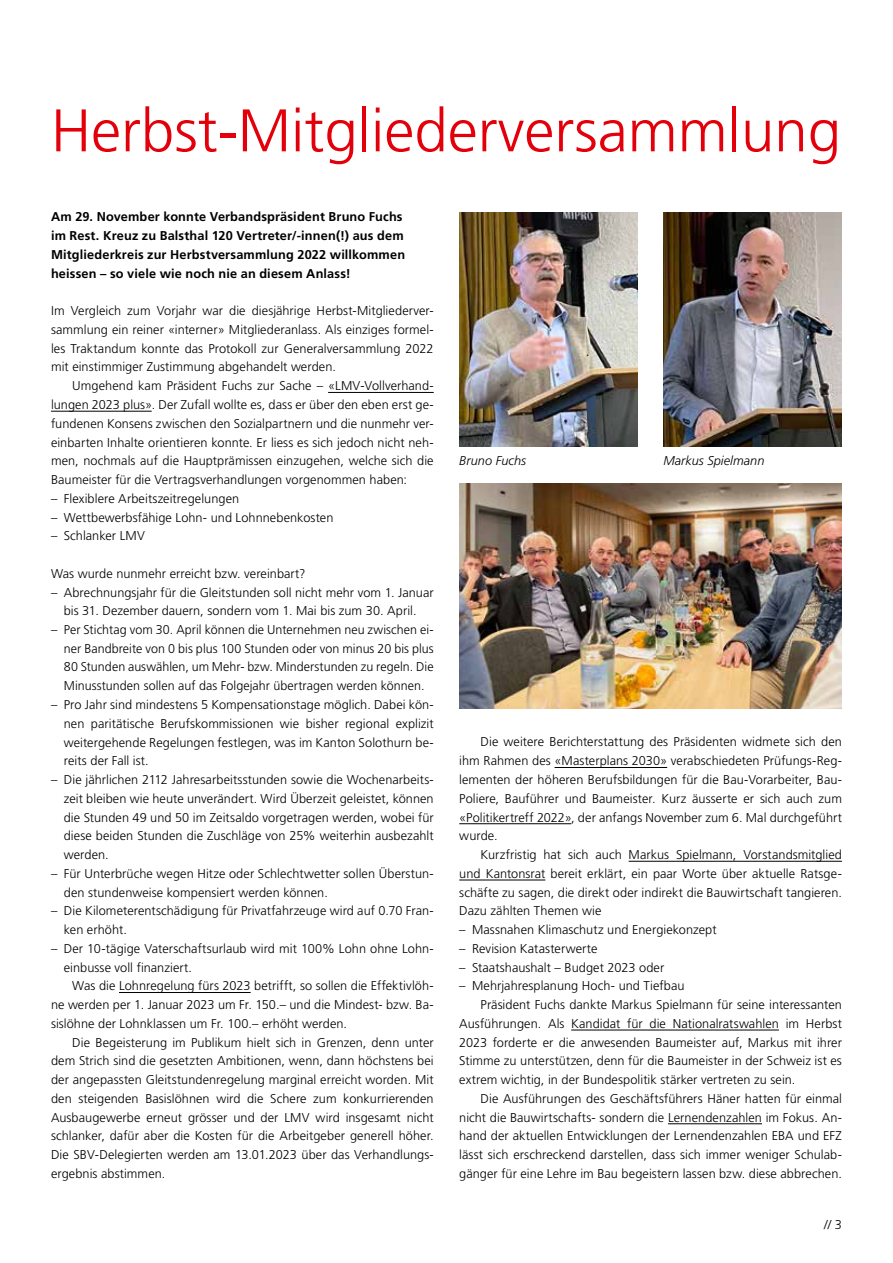
<style>
.page{position:relative;width:893px;height:1263px;background:#fff}
.page>*{position:absolute;margin:0;border:0;box-sizing:border-box;transform-origin:0 0}
.t1{font:300 60px "Frutiger";color:#e3000b}
.t2{font:300 12.75px/18.8px "Frutiger";letter-spacing:.005em;color:#000;text-align:justify}
.t3{font:700 12.75px/18.8px "Frutiger";letter-spacing:.01em;color:#000}
.t4{font:italic 300 12.75px "Frutiger";letter-spacing:.005em;color:#000}
</style>
<div class="page">
<hr style="left:328px;top:392px;width:106px;height:1px;background:#000">
<hr style="left:51px;top:411px;width:101px;height:1px;background:#000">
<hr style="left:119px;top:992px;width:132px;height:1px;background:#000">
<hr style="left:555px;top:767px;width:112px;height:1px;background:#000">
<hr style="left:459px;top:823px;width:112px;height:1px;background:#000">
<hr style="left:629px;top:861px;width:213px;height:1px;background:#000">
<hr style="left:459px;top:880px;width:86px;height:1px;background:#000">
<hr style="left:571px;top:1030px;width:208px;height:1px;background:#000">
<hr style="left:668px;top:1123px;width:94px;height:1px;background:#000">
<img style="left:459px;top:212px;width:179px;height:234px">
<img style="left:459px;top:484px;width:383px;height:225px">
<img style="left:663px;top:212px;width:179px;height:234px">
<h1 class="t1" style="left:51px;top:97px;width:791px">Herbst-Mitgliederversammlung</h1>
<p class="t3" style="left:51px;top:208px;width:356px">Am 29. November konnte Verbandspräsident Bruno Fuchs im Rest. Kreuz zu Balsthal 120 Vertreter/-innen(!) aus dem Mitgliederkreis zur Herbstversammlung 2022 willkommen heissen – so viele wie noch nie an diesem Anlass!</p>
<p class="t2" style="left:51px;top:302px;width:384px">Im Vergleich zum Vorjahr war die diesjährige Herbst-Mitgliederver&shy;sammlung ein reiner «interner» Mitgliederanlass. Als einziges formel&shy;les Traktandum konnte das Protokoll zur Generalversammlung 2022 mit einstimmiger Zustimmung abgehandelt werden.</p>
<p class="t2" style="left:51px;top:377px;width:384px;text-indent:21px">Umgehend kam Präsident Fuchs zur Sache – «LMV-Vollverhand&shy;lungen 2023 plus». Der Zufall wollte es, dass er über den eben erst ge&shy;fundenen Konsens zwischen den Sozialpartnern und die nunmehr ver&shy;einbarten Inhalte orientieren konnte. Er liess es sich jedoch nicht neh&shy;men, nochmals auf die Hauptprämissen einzugehen, welche sich die Baumeister für die Vertragsverhandlungen vorgenommen haben:</p>
<p class="t2" style="left:51px;top:489px;width:190px">– Flexiblere Arbeitszeitregelungen</p>
<p class="t2" style="left:51px;top:508px;width:284px">– Wettbewerbsfähige Lohn- und Lohnnebenkosten</p>
<p class="t2" style="left:51px;top:527px;width:96px">– Schlanker LMV</p>
<p class="t2" style="left:51px;top:564px;width:256px">Was wurde nunmehr erreicht bzw. vereinbart?</p>
<p class="t2" style="left:51px;top:583px;width:384px;text-align:center">– Abrechnungsjahr für die Gleitstunden soll nicht mehr vom 1. Januar bis 31. Dezember dauern, sondern vom 1. Mai bis zum 30. April.</p>
<p class="t2" style="left:64px;top:620px;width:371px;text-indent:-13px">– Per Stichtag vom 30. April können die Unternehmen neu zwischen ei&shy;ner Bandbreite von 0 bis plus 100 Stunden oder von minus 20 bis plus 80 Stunden auswählen, um Mehr- bzw. Minderstunden zu regeln. Die Minusstunden sollen auf das Folgejahr übertragen werden können.</p>
<p class="t2" style="left:64px;top:695px;width:371px;text-indent:-13px">– Pro Jahr sind mindestens 5 Kompensationstage möglich. Dabei kön&shy;nen paritätische Berufskommissionen wie bisher regional explizit weitergehende Regelungen festlegen, was im Kanton Solothurn be&shy;reits der Fall ist.</p>
<p class="t2" style="left:64px;top:770px;width:371px;text-indent:-13px">– Die jährlichen 2112 Jahresarbeitsstunden sowie die Wochenarbeits&shy;zeit bleiben wie heute unverändert. Wird Überzeit geleistet, können die Stunden 49 und 50 im Zeitsaldo vorgetragen werden, wobei für diese beiden Stunden die Zuschläge von 25% weiterhin ausbezahlt werden.</p>
<p class="t2" style="left:64px;top:864px;width:371px;text-indent:-13px">– Für Unterbrüche wegen Hitze oder Schlechtwetter sollen Überstun&shy;den stundenweise kompensiert werden können.</p>
<p class="t2" style="left:64px;top:902px;width:371px;text-indent:-13px">– Die Kilometerentschädigung für Privatfahrzeuge wird auf 0.70 Fran&shy;ken erhöht.</p>
<p class="t2" style="left:64px;top:939px;width:371px;text-indent:-13px">– Der 10-tägige Vaterschaftsurlaub wird mit 100% Lohn ohne Lohn&shy;einbusse voll finanziert.</p>
<p class="t2" style="left:51px;top:977px;width:384px;text-indent:21px">Was die Lohnregelung fürs 2023 betrifft, so sollen die Effektivlöh&shy;ne werden per 1. Januar 2023 um Fr. 150.– und die Mindest- bzw. Ba&shy;sislöhne der Lohnklassen um Fr. 100.– erhöht werden.</p>
<p class="t2" style="left:51px;top:1033px;width:384px;text-indent:21px">Die Begeisterung im Publikum hielt sich in Grenzen, denn unter dem Strich sind die gesetzten Ambitionen, wenn, dann höchstens bei der angepassten Gleitstundenregelung marginal erreicht worden. Mit den steigenden Basislöhnen wird die Schere zum konkurrierenden Ausbaugewerbe erneut grösser und der LMV wird insgesamt nicht schlanker, dafür aber die Kosten für die Arbeitgeber generell höher.<br>Die SBV-Delegierten werden am 13.01.2023 über das Verhandlungs&shy;ergebnis abstimmen.</p>
<p class="t4" style="left:459px;top:453px;width:68px">Bruno Fuchs</p>
<p class="t4" style="left:663px;top:453px;width:103px">Markus Spielmann</p>
<p class="t2" style="left:459px;top:733px;width:384px;text-indent:21px">Die weitere Berichterstattung des Präsidenten widmete sich den ihm Rahmen des «Masterplans 2030» verabschiedeten Prüfungs-Reg&shy;lementen der höheren Berufsbildungen für die Bau-Vorarbeiter, Bau-Poliere, Bauführer und Baumeister. Kurz äusserte er sich auch zum «Politikertreff 2022», der anfangs November zum 6. Mal durchgeführt wurde.</p>
<p class="t2" style="left:459px;top:845px;width:384px;text-indent:21px">Kurzfristig hat sich auch Markus Spielmann, Vorstandsmitglied und Kantonsrat bereit erklärt, ein paar Worte über aktuelle Ratsge&shy;schäfte zu sagen, die direkt oder indirekt die Bauwirtschaft tangieren.<br>Dazu zählten Themen wie</p>
<p class="t2" style="left:459px;top:920px;width:259px">– Massnahen Klimaschutz und Energiekonzept</p>
<p class="t2" style="left:459px;top:939px;width:140px">– Revision Katasterwerte</p>
<p class="t2" style="left:459px;top:958px;width:207px">– Staatshaushalt – Budget 2023 oder</p>
<p class="t2" style="left:459px;top:977px;width:227px">– Mehrjahresplanung Hoch- und Tiefbau</p>
<p class="t2" style="left:480px;top:995px;width:363px">Präsident Fuchs dankte Markus Spielmann für seine interessanten</p>
<p class="t2" style="left:459px;top:1014px;width:384px">Ausführungen. Als Kandidat für die Nationalratswahlen im Herbst</p>
<p class="t2" style="left:459px;top:1033px;width:384px">2023 forderte er die anwesenden Baumeister auf, Markus mit ihrer</p>
<p class="t2" style="left:459px;top:1052px;width:384px">Stimme zu unterstützen, denn für die Baumeister in der Schweiz ist es</p>
<p class="t2" style="left:459px;top:1070px;width:338px">extrem wichtig, in der Bundespolitik stärker vertreten zu sein.</p>
<p class="t2" style="left:480px;top:1089px;width:363px">Die Ausführungen des Geschäftsführers Häner hatten für einmal</p>
<p class="t2" style="left:459px;top:1108px;width:384px">nicht die Bauwirtschafts- sondern die Lernendenzahlen im Fokus. An-</p>
<p class="t2" style="left:459px;top:1127px;width:384px">hand der aktuellen Entwicklungen der Lernendenzahlen EBA und EFZ</p>
<p class="t2" style="left:459px;top:1145px;width:384px">lässt sich erschreckend darstellen, dass sich immer weniger Schulab-</p>
<p class="t2" style="left:459px;top:1164px;width:384px">gänger für eine Lehre im Bau begeistern lassen bzw. diese abbrechen.</p>
<p class="t2" style="left:824px;top:1215px;width:19px">// 3</p>
</div>
